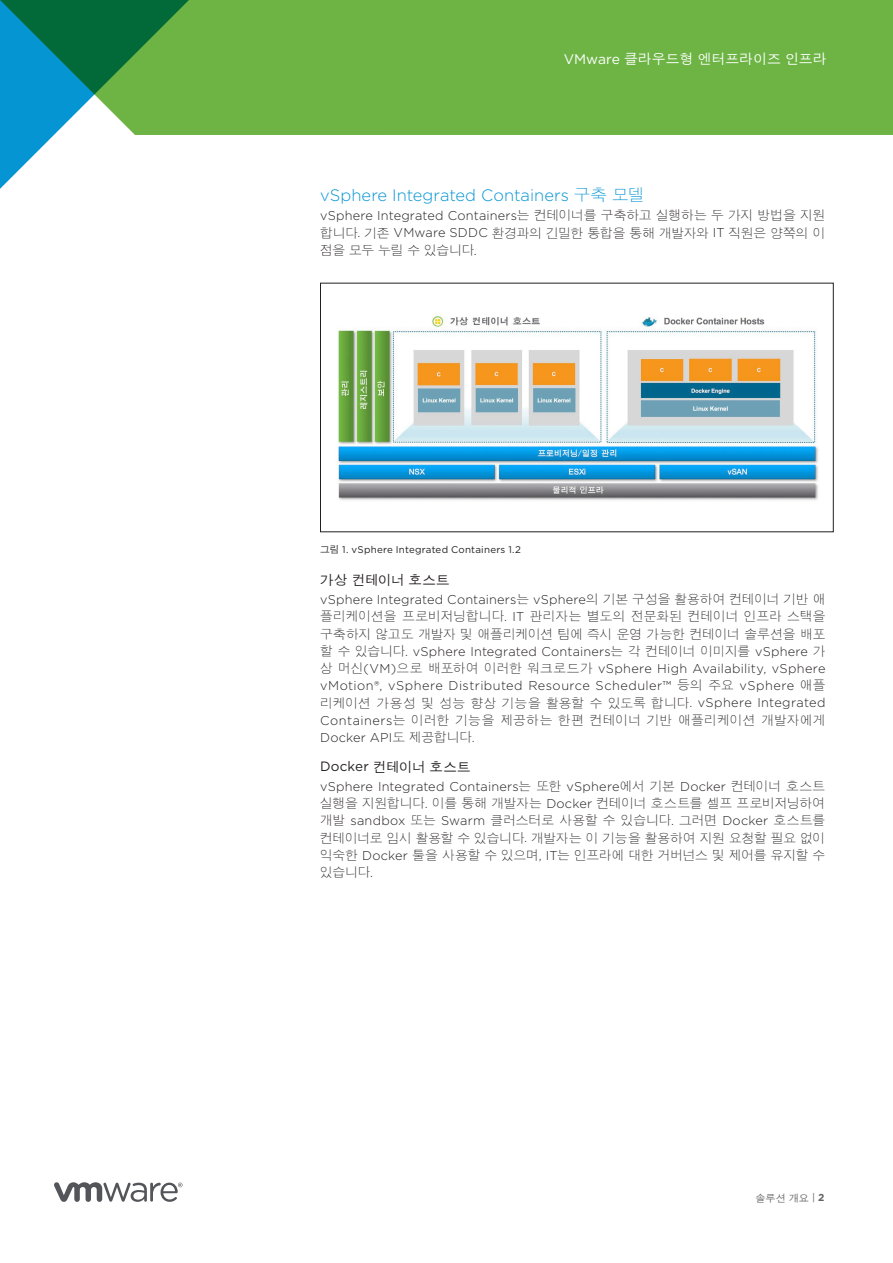
<style>
.page{position:relative;width:893px;height:1263px;background:#fff}
.page>*{position:absolute;margin:0;border:0;box-sizing:border-box;transform-origin:0 0}
.t1{font:300 16.5px "Gotham";color:#0695d3}
.t2{font:500 13.8px "SM Gothic Std";color:#fff}
.t3{font:500 13.5px "SM Gothic Std";letter-spacing:-.025em;color:#231f20}
.t4{font:500 13.5px "SM Gothic Std";color:#231f20}
.t5{font:300 12.75px/17.2px "SM Gothic Std";letter-spacing:-.01em;color:#231f20}
.t6{font:300 12.75px/17.2px "Gotham";letter-spacing:.02em;color:#231f20;text-align:justify}
.t7{font:500 10.2px "SM Gothic Std";color:#636265}
.t8{font:9.75px "Gotham";letter-spacing:.025em;color:#231f20}
.s1{font-family:"Gotham";font-weight:400}
.s2{font-family:"SM Gothic Std"}
.s3{font-family:"Gotham"}
.s4{font-family:"SM Gothic Std";font-weight:500}
.s5{font-family:"Gotham";font-weight:700}
</style>
<div class="page">
<svg style="left:54px;top:1182px;width:129px;height:20px"></svg>
<div style="left:202px;top:0;width:691px;height:135px;background:#6db444"></div>
<svg style="left:0;top:0;width:202px;height:189px"></svg>
<img style="left:338px;top:315px;width:480px;height:185px">
<div style="left:320px;top:283px;width:514px;height:249px;border:1px solid #231f20"></div>
<p class="t2" style="left:564px;top:52px;width:265px"><span class="s1">VMware</span> 클라우드형 엔터프라이즈 인프라</p>
<p class="t1" style="left:320px;top:184px;width:326px">vSphere Integrated Containers <span class="s2">구축 모델</span></p>
<p class="t6" style="left:320px;top:207px;width:507px">vSphere Integrated Containers<span class="s2">는 컨테이너를 구축하고 실행하는 두 가지 방법을 지원</span></p>
<p class="t5" style="left:320px;top:225px;width:507px">합니다<span class="s3">.</span> 기존 <span class="s3">VMware SDDC</span> 환경과의 긴밀한 통합을 통해 개발자와 <span class="s3">IT</span> 직원은 양쪽의 이 점을 모두 누릴 수 있습니다<span class="s3">.</span></p>
<p class="t8" style="left:320px;top:543px;width:203px"><span class="s4">그림</span> 1. vSphere Integrated Containers 1.2</p>
<p class="t4" style="left:320px;top:573px;width:131px">가상 컨테이너 호스트</p>
<p class="t6" style="left:320px;top:590px;width:507px">vSphere Integrated Containers<span class="s2">는</span> vSphere<span class="s2">의 기본 구성을 활용하여 컨테이너 기반 애</span></p>
<p class="t5" style="left:320px;top:609px;width:507px">플리케이션을 프로비저닝합니다<span class="s3">. IT</span> 관리자는 별도의 전문화된 컨테이너 인프라 스택을 구축하지 않고도 개발자 및 애플리케이션 팀에 즉시 운영 가능한 컨테이너 솔루션을 배포</p>
<p class="t6" style="left:320px;top:642px;width:507px"><span class="s2">할 수 있습니다</span>. vSphere Integrated Containers<span class="s2">는 각 컨테이너 이미지를</span> vSphere <span class="s2">가 상 머신</span>(VM)<span class="s2">으로 배포하여 이러한 워크로드가</span> vSphere High Availability, vSphere vMotion®, vSphere Distributed Resource Scheduler™ <span class="s2">등의 주요</span> vSphere <span class="s2">애플</span></p>
<p class="t5" style="left:320px;top:695px;width:507px">리케이션 가용성 및 성능 향상 기능을 활용할 수 있도록 합니다<span class="s3">. vSphere Integrated<br>Containers</span>는 이러한 기능을 제공하는 한편 컨테이너 기반 애플리케이션 개발자에게</p>
<p class="t6" style="left:320px;top:728px;width:156px">Docker API<span class="s2">도 제공합니다</span>.</p>
<p class="t3" style="left:320px;top:760px;width:152px"><span class="s1">Docker</span> 컨테이너 호스트</p>
<p class="t6" style="left:320px;top:777px;width:507px">vSphere Integrated Containers<span class="s2">는 또한</span> vSphere<span class="s2">에서 기본</span> Docker <span class="s2">컨테이너 호스트</span></p>
<p class="t5" style="left:320px;top:796px;width:507px;text-align:justify">실행을 지원합니다<span class="s3">.</span> 이를 통해 개발자는 <span class="s3">Docker</span> 컨테이너 호스트를 셀프 프로비저닝하여 개발 <span class="s3">sandbox</span> 또는 <span class="s3">Swarm</span> 클러스터로 사용할 수 있습니다<span class="s3">.</span> 그러면 <span class="s3">Docker</span> 호스트를 컨테이너로 임시 활용할 수 있습니다<span class="s3">.</span> 개발자는 이 기능을 활용하여 지원 요청할 필요 없이 익숙한 <span class="s3">Docker</span> 툴을 사용할 수 있으며<span class="s3">, IT</span>는 인프라에 대한 거버넌스 및 제어를 유지할 수 있습니다<span class="s3">.</span></p>
<p class="t7" style="left:755px;top:1193px;width:71px">솔루션 개요 <span class="s1">|</span> <span class="s5">2</span></p>
</div>
